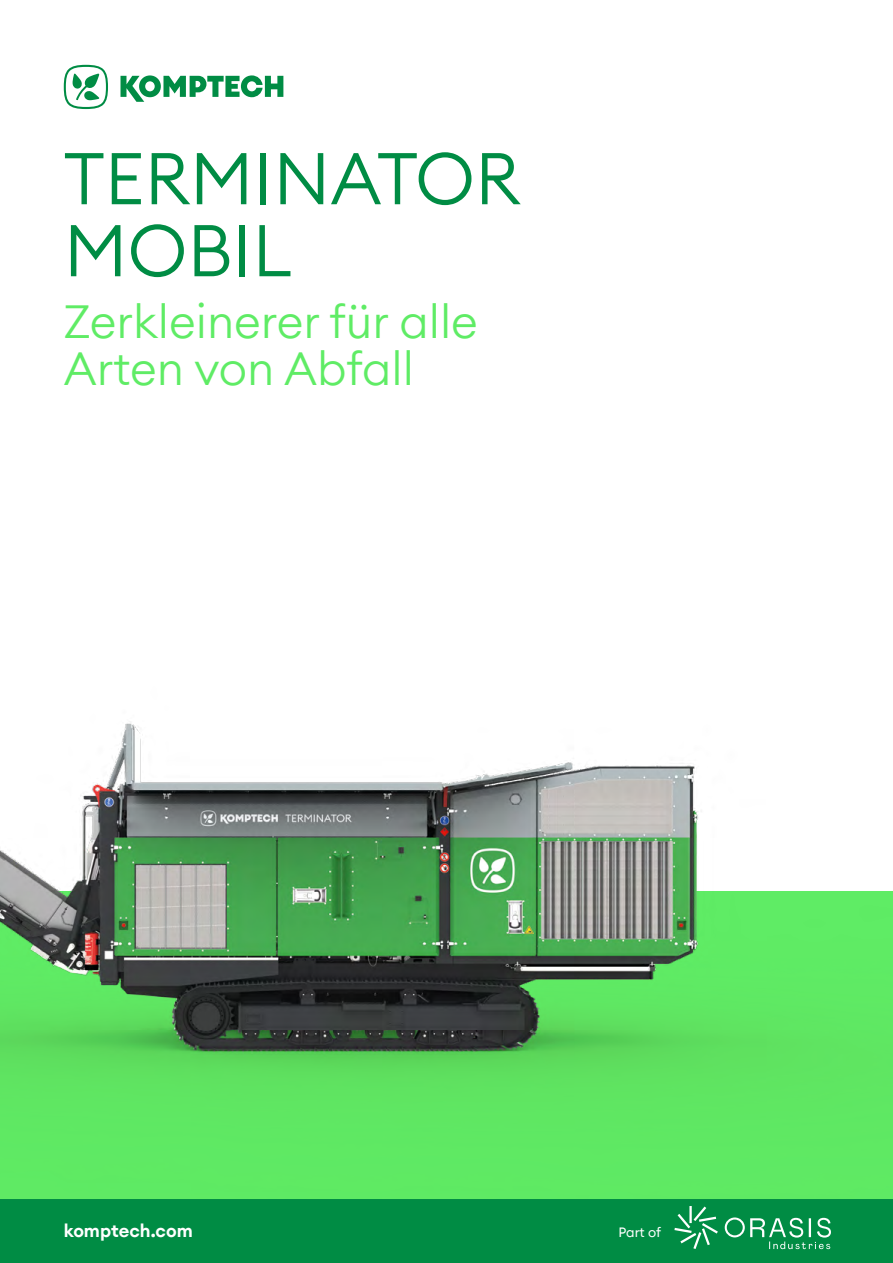
<style>
.page{position:relative;width:893px;height:1263px;background:#fff}
.page>*{position:absolute;margin:0;border:0;box-sizing:border-box;transform-origin:0 0}
.t1{font:300 72px/72px "Euclid Circular A";color:#008c44}
.t2{font:300 46.5px/46.5px "Euclid Circular A";color:#5fec65}
.t3{font:600 18px "Euclid Circular A";color:#fff}
.t4{font:13.5px "Euclid Circular A";letter-spacing:-.005em;color:#fff}
</style>
<div class="page">
<div style="left:0;top:1199px;width:893px;height:64px;background:#008c44"></div>
<svg style="left:120px;top:75px;width:163px;height:27px"></svg>
<svg style="left:64px;top:65px;width:44px;height:44px"></svg>
<img style="left:0;top:723px;width:893px;height:476px">
<svg style="left:674px;top:1206px;width:44px;height:43px"></svg>
<svg style="left:725px;top:1217px;width:106px;height:32px"></svg>
<h1 class="t1" style="left:64px;top:142px;width:458px">TERMINATOR<br>MOBIL</h1>
<p class="t2" style="left:64px;top:298px;width:416px">Zerkleinerer für alle<br>Arten von Abfall</p>
<p class="t3" style="left:64px;top:1219px;width:131px">komptech.com</p>
<p class="t4" style="left:618px;top:1223px;width:44px">Part of</p>
</div>
